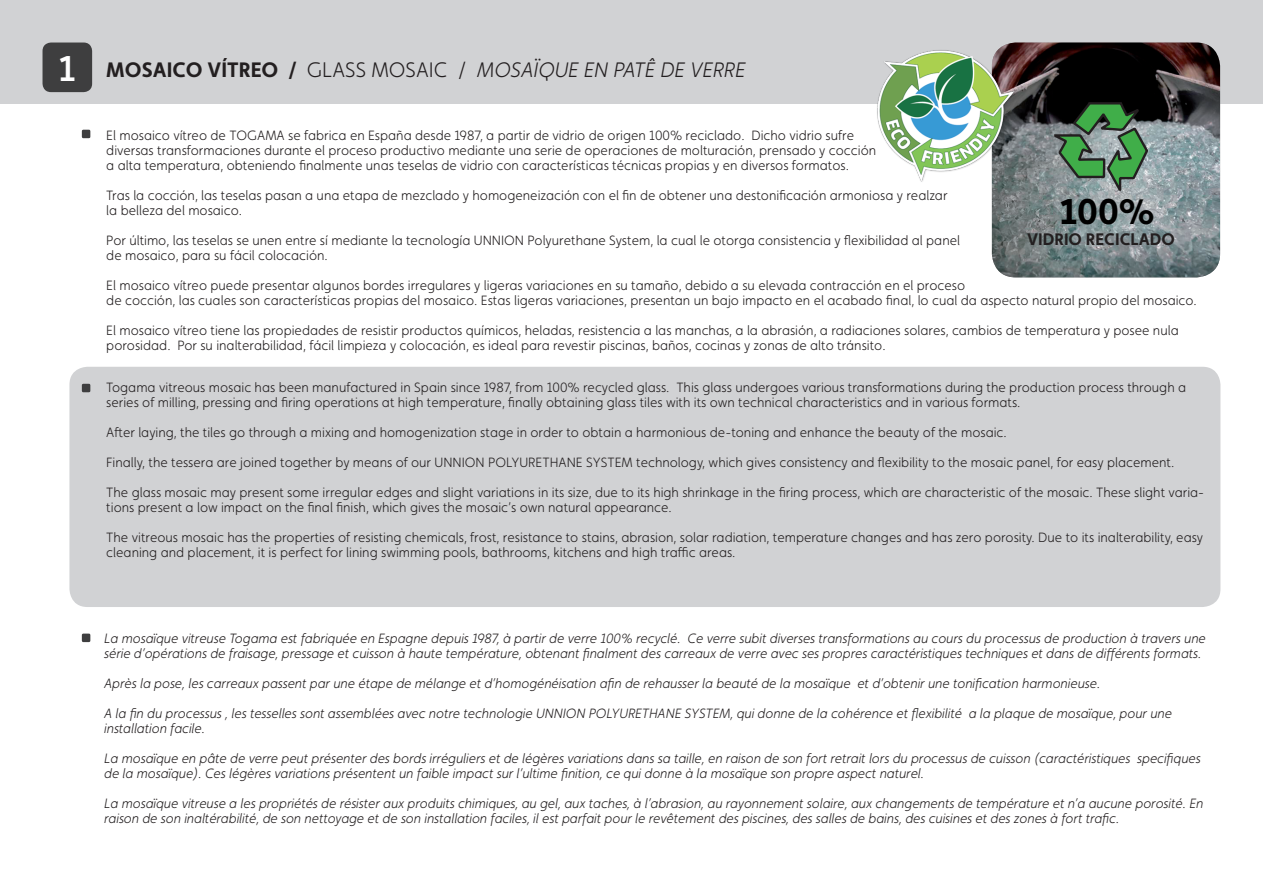
<style>
.page{position:relative;width:1263px;height:893px;background:#fff}
.page>*{position:absolute;margin:0;border:0;box-sizing:border-box;transform-origin:0 0}
.t1{font:700 36px "Faricy New";color:#000}
.t2{font:500 36px "Faricy New";color:#fff}
.t3{font:italic 300 21px "Faricy New";color:#231f20}
.t4{font:700 16.8px "Faricy New";color:#231f20}
.t5{font:300 13.5px/15px "Faricy New";color:#231f20}
.t6{font:italic 300 13.5px/15px "Faricy New";color:#231f20}
.s1{font-weight:700;font-style:normal}
.s2{font-style:normal}
</style>
<div class="page">
<div style="left:69px;top:367px;width:1151px;height:240px;background:#d1d2d4;border-radius:18px"></div>
<div style="left:0;top:0;width:1263px;height:103px;background:#d1d2d4"></div>
<div style="left:43px;top:43px;width:49px;height:49px;background:#3e3e3f;border-radius:9px"></div>
<div style="left:82px;top:130px;width:8px;height:8px;background:#3e3e3f;border-radius:2px"></div>
<div style="left:82px;top:634px;width:8px;height:8px;background:#3e3e3f;border-radius:2px"></div>
<div style="left:82px;top:384px;width:8px;height:8px;background:#3e3e3f;border-radius:2px"></div>
<img style="left:992px;top:43px;width:228px;height:234px">
<img style="left:875px;top:48px;width:143px;height:137px">
<svg style="left:1053px;top:100px;width:97px;height:92px;background:#587d61"></svg>
<h1 class="t2" style="left:59px;top:47px;width:19px">1</h1>
<h2 class="t3" style="left:106px;top:57px;width:641px"><span class="s1">MOSAICO VÍTREO /</span> <span class="s2">GLASS MOSAIC /</span> MOSAÏQUE EN PATÊ DE VERRE</h2>
<p class="t5" style="left:106px;top:128px;width:771px">El mosaico vítreo de TOGAMA se fabrica en España desde 1987, a partir de vidrio de origen 100% reciclado. Dicho vidrio sufre diversas transformaciones durante el proceso productivo mediante una serie de operaciones de molturación, prensado y cocción a alta temperatura, obteniendo finalmente unas teselas de vidrio con características técnicas propias y en diversos formatos.</p>
<p class="t5" style="left:106px;top:188px;width:843px">Tras la cocción, las teselas pasan a una etapa de mezclado y homogeneización con el fin de obtener una destonificación armoniosa y realzar la belleza del mosaico.</p>
<p class="t5" style="left:106px;top:233px;width:855px">Por último, las teselas se unen entre sí mediante la tecnología UNNION Polyurethane System, la cual le otorga consistencia y flexibilidad al panel de mosaico, para su fácil colocación.</p>
<p class="t5" style="left:106px;top:278px;width:1092px">El mosaico vítreo puede presentar algunos bordes irregulares y ligeras variaciones en su tamaño, debido a su elevada contracción en el proceso<br>de cocción, las cuales son características propias del mosaico. Estas ligeras variaciones, presentan un bajo impacto en el acabado final, lo cual da aspecto natural propio del mosaico.</p>
<p class="t5" style="left:106px;top:323px;width:1074px">El mosaico vítreo tiene las propiedades de resistir productos químicos, heladas, resistencia a las manchas, a la abrasión, a radiaciones solares, cambios de temperatura y posee nula porosidad. Por su inalterabilidad, fácil limpieza y colocación, es ideal para revestir piscinas, baños, cocinas y zonas de alto tránsito.</p>
<h1 class="t1" style="left:1059px;top:190px;width:97px">100%</h1>
<p class="t4" style="left:1027px;top:229px;width:149px">VIDRIO RECICLADO</p>
<p class="t5" style="left:106px;top:380px;width:1081px">Togama vitreous mosaic has been manufactured in Spain since 1987, from 100% recycled glass. This glass undergoes various transformations during the production process through a series of milling, pressing and firing operations at high temperature, finally obtaining glass tiles with its own technical characteristics and in various formats.</p>
<p class="t5" style="left:106px;top:425px;width:902px">After laying, the tiles go through a mixing and homogenization stage in order to obtain a harmonious de-toning and enhance the beauty of the mosaic.</p>
<p class="t5" style="left:106px;top:455px;width:1069px">Finally, the tessera are joined together by means of our UNNION POLYURETHANE SYSTEM technology, which gives consistency and flexibility to the mosaic panel, for easy placement.</p>
<p class="t5" style="left:106px;top:485px;width:1099px">The glass mosaic may present some irregular edges and slight variations in its size, due to its high shrinkage in the firing process, which are characteristic of the mosaic. These slight varia&shy;tions present a low impact on the final finish, which gives the mosaic’s own natural appearance.</p>
<p class="t5" style="left:106px;top:530px;width:1098px">The vitreous mosaic has the properties of resisting chemicals, frost, resistance to stains, abrasion, solar radiation, temperature changes and has zero porosity. Due to its inalterability, easy cleaning and placement, it is perfect for lining swimming pools, bathrooms, kitchens and high traffic areas.</p>
<p class="t6" style="left:104px;top:631px;width:1103px">La mosaïque vitreuse Togama est fabriquée en Espagne depuis 1987, à partir de verre 100% recyclé. Ce verre subit diverses transformations au cours du processus de production à travers une série d’opérations de fraisage, pressage et cuisson à haute température, obtenant finalment des carreaux de verre avec ses propres caractéristiques techniques et dans de différents formats.</p>
<p class="t6" style="left:104px;top:676px;width:998px">Après la pose, les carreaux passent par une étape de mélange et d’homogénéisation afin de rehausser la beauté de la mosaïque et d’obtenir une tonification harmonieuse.</p>
<p class="t6" style="left:104px;top:706px;width:1069px">A la fin du processus , les tesselles sont assemblées avec notre technologie UNNION POLYURETHANE SYSTEM, qui donne de la cohérence et flexibilité a la plaque de mosaïque, pour une installation facile.</p>
<p class="t6" style="left:104px;top:751px;width:1098px">La mosaïque en pâte de verre peut présenter des bords irréguliers et de légères variations dans sa taille, en raison de son fort retrait lors du processus de cuisson (caractéristiques specifiques de la mosaïque). Ces légères variations présentent un faible impact sur l’ultime finition, ce qui donne à la mosaïque son propre aspect naturel.</p>
<p class="t6" style="left:104px;top:796px;width:1100px">La mosaïque vitreuse a les propriétés de résister aux produits chimiques, au gel, aux taches, à l’abrasion, au rayonnement solaire, aux changements de température et n’a aucune porosité. En raison de son inaltérabilité, de son nettoyage et de son installation faciles, il est parfait pour le revêtement des piscines, des salles de bains, des cuisines et des zones à fort trafic.</p>
</div>
